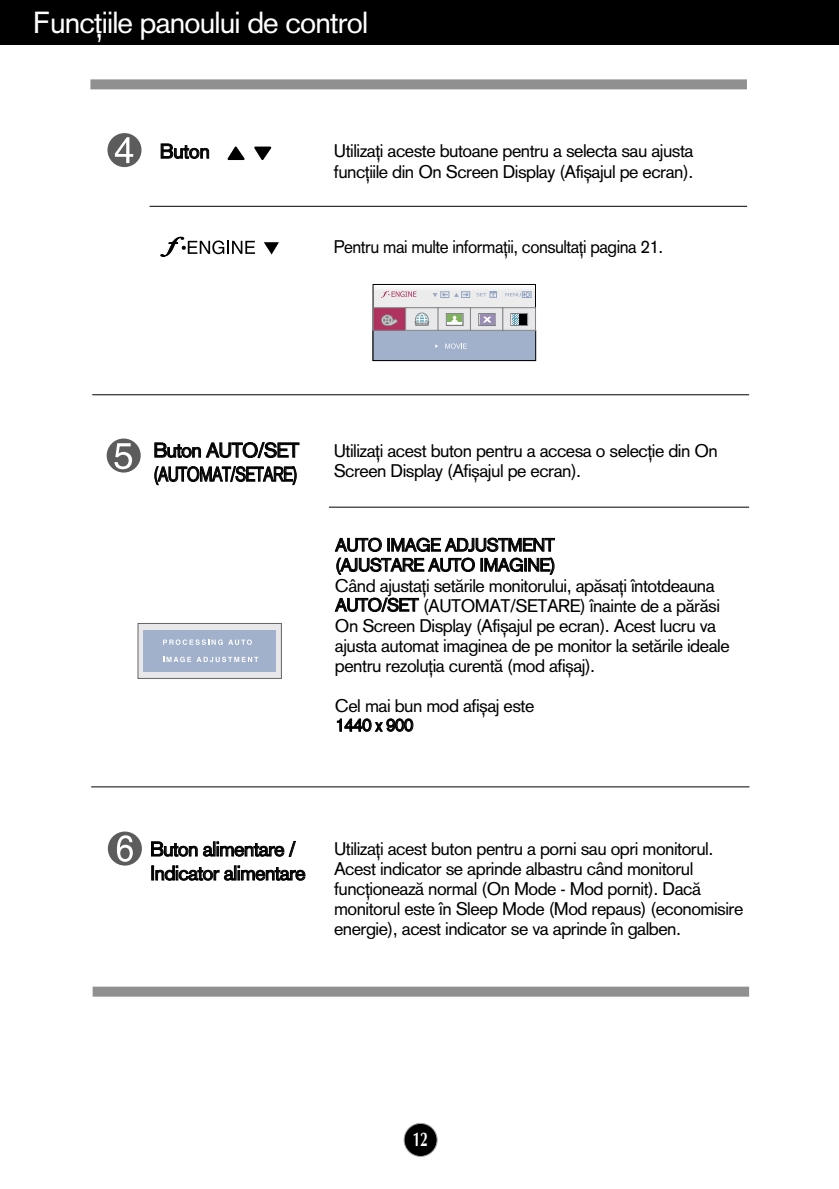
<style>
.page{position:relative;width:839px;height:1189px;background:#fff}
.page>*{position:absolute;margin:0;border:0;box-sizing:border-box;transform-origin:0 0}
.t1{font:30px "Akzid Gro Rom East";letter-spacing:-.03em;color:#fff}
.t2{font:20px/24px "Akzid Gro Rom East";letter-spacing:-.03em;color:#000}
.t3{font:700 20px "Optima";color:#fff;scale:.7 1}
.t4{font:18px/20px "Akzid Gro Rom East";letter-spacing:-.03em;color:#000}
.t5{font:18px "Akzid Gro Rom East";letter-spacing:-.03em;color:#000;scale:.95 1}
</style>
<div class="page">
<div style="left:404px;top:1123px;width:33px;height:33px;background:#000;border-radius:50%"></div>
<div style="left:403px;top:1123px;width:34px;height:34px;border:2px solid #a5a5a5;border-radius:50%"></div>
<div style="left:0;top:0;width:839px;height:45px;background:#000"></div>
<div style="left:107px;top:438px;width:34px;height:34px;background:#5c5c5c;border-radius:50%"></div>
<svg style="left:114px;top:443px;width:18px;height:26px"></svg>
<hr style="left:91px;top:786px;width:658px;height:1px;background:#000">
<div style="left:108px;top:831px;width:34px;height:34px;background:#5c5c5c;border-radius:50%"></div>
<svg style="left:117px;top:835px;width:16px;height:27px"></svg>
<hr style="left:329px;top:507px;width:420px;height:1px;background:#000">
<div style="left:107px;top:133px;width:34px;height:34px;background:#5c5c5c;border-radius:50%"></div>
<svg style="left:115px;top:137px;width:18px;height:26px"></svg>
<hr style="left:150px;top:206px;width:597px;height:1px;background:#000">
<hr style="left:92px;top:394px;width:657px;height:1px;background:#000">
<svg style="left:264px;top:242px;width:15px;height:12px"></svg>
<svg style="left:160px;top:236px;width:95px;height:21px"></svg>
<div style="left:90px;top:79px;width:657px;height:10px;background:#909090"></div>
<div style="left:93px;top:986px;width:656px;height:10px;background:#909090"></div>
<div style="left:375px;top:289px;width:158px;height:18px;background:#ebeceb"></div>
<div style="left:373px;top:284px;width:162px;height:77px;border:1px solid #000"></div>
<div style="left:373px;top:330px;width:162px;height:30px;background:#a1b0cb"></div>
<div style="left:373px;top:330px;width:163px;height:31px;border:1px solid #000"></div>
<div style="left:373px;top:308px;width:33px;height:22px;background:#b0335f"></div>
<div style="left:373px;top:307px;width:33px;height:23px;border:1px solid #7e8081"></div>
<div style="left:405px;top:308px;width:33px;height:22px;background:#e8e7e9"></div>
<div style="left:405px;top:307px;width:33px;height:23px;border:1px solid #7e8081"></div>
<div style="left:438px;top:308px;width:33px;height:22px;background:#e8e7e9"></div>
<div style="left:438px;top:307px;width:33px;height:23px;border:1px solid #7e8081"></div>
<div style="left:470px;top:308px;width:33px;height:22px;background:#e8e7e9"></div>
<div style="left:470px;top:307px;width:33px;height:23px;border:1px solid #7e8081"></div>
<div style="left:503px;top:308px;width:32px;height:22px;background:#e8e7e9"></div>
<div style="left:502px;top:307px;width:34px;height:23px;border:1px solid #7e8081"></div>
<div style="left:440px;top:291px;width:9px;height:7px;border:1px solid #94a4c3"></div>
<div style="left:461px;top:291px;width:9px;height:7px;border:1px solid #94a4c3"></div>
<div style="left:522px;top:291px;width:9px;height:7px;border:1px solid #94a4c3"></div>
<svg style="left:505px;top:291px;width:25px;height:7px"></svg>
<div style="left:446px;top:314px;width:17px;height:12px;border:1px solid #7e8081"></div>
<div style="left:446px;top:313px;width:17px;height:12px;background:#fff"></div>
<div style="left:446px;top:313px;width:17px;height:12px;border:1px solid #7e8081"></div>
<div style="left:447px;top:314px;width:15px;height:8px;background:#7db15d"></div>
<svg style="left:451px;top:316px;width:7px;height:6px"></svg>
<div style="left:479px;top:313px;width:17px;height:13px;border:1px solid #7e8081"></div>
<div style="left:478px;top:313px;width:17px;height:12px;border:1px solid #7e8081"></div>
<div style="left:479px;top:314px;width:15px;height:10px;background:#9a8db4"></div>
<svg style="left:483px;top:317px;width:8px;height:6px"></svg>
<div style="left:490px;top:291px;width:7px;height:7px;border:1px solid #94a4c3"></div>
<svg style="left:476px;top:291px;width:19px;height:6px"></svg>
<div style="left:511px;top:313px;width:17px;height:13px;border:1px solid #7e8081"></div>
<div style="left:510px;top:313px;width:17px;height:12px;border:1px solid #7e8081"></div>
<div style="left:519px;top:314px;width:7px;height:10px;background:#000"></div>
<svg style="left:512px;top:314px;width:7px;height:11px"></svg>
<svg style="left:414px;top:312px;width:15px;height:14px"></svg>
<svg style="left:379px;top:314px;width:18px;height:15px"></svg>
<svg style="left:381px;top:291px;width:35px;height:6px"></svg>
<svg style="left:445px;top:343px;width:22px;height:6px"></svg>
<svg style="left:454px;top:292px;width:14px;height:5px"></svg>
<svg style="left:432px;top:292px;width:16px;height:5px"></svg>
<div style="left:138px;top:623px;width:143px;height:55px;background:#e8e7e9"></div>
<div style="left:137px;top:623px;width:145px;height:56px;border:1px solid #686364"></div>
<div style="left:143px;top:630px;width:133px;height:41px;background:#a1b0cb"></div>
<svg style="left:163px;top:639px;width:89px;height:6px"></svg>
<svg style="left:163px;top:656px;width:95px;height:6px"></svg>
<svg style="left:227px;top:146px;width:45px;height:15px"></svg>
<h1 class="t1" style="left:33px;top:12px;width:336px">Func˛iile panoului de control</h1>
<p class="t2" style="left:160px;top:141px;width:52px">Buton</p>
<p class="t4" style="left:334px;top:141px;width:361px;line-height:21.6px">Utiliza˛i aceste butoane pentru a selecta sau ajusta func˛iile din On Screen Display (Afi∫ajul pe ecran).</p>
<p class="t5" style="left:334px;top:240px;width:348px">Pentru mai multe informa˛ii, consulta˛i pagina 21.</p>
<p class="t2" style="left:153px;top:440px;width:147px">Buton AUTO/SET (AUTOMAT/SETARE)</p>
<p class="t4" style="left:334px;top:442px;width:386px">Utiliza˛i acest buton pentru a accesa o selec˛ie din On<br>Screen Display (Afi∫ajul pe ecran).</p>
<p class="t4" style="left:335px;top:537px;width:396px">AUTO IMAGE ADJUSTMENT<br>(AJUSTARE AUTO IMAGINE)<br>C‚nd ajusta˛i set„rile monitorului, ap„sa˛i Óntotdeauna AUTO/SET (AUTOMAT/SETARE) Ónainte de a p„r„si On Screen Display (Afi∫ajul pe ecran). Acest lucru va ajusta automat imaginea de pe monitor la set„rile ideale pentru rezolu˛ia curent„ (mod afi∫aj).</p>
<p class="t4" style="left:335px;top:697px;width:201px">Cel mai bun mod afi∫aj este<br>1440 x 900</p>
<p class="t2" style="left:150px;top:839px;width:157px">Buton alimentare /<br>Indicator alimentare</p>
<p class="t4" style="left:334px;top:840px;width:411px">Utiliza˛i acest buton pentru a porni sau opri monitorul.<br>Acest indicator se aprinde albastru c‚nd monitorul func˛ioneaz„ normal (On Mode - Mod pornit). Dac„ monitorul este Ón Sleep Mode (Mod repaus) (economisire energie), acest indicator se va aprinde Ón galben.</p>
<p class="t3" style="left:413px;top:1131px;width:23px">12</p>
</div>
